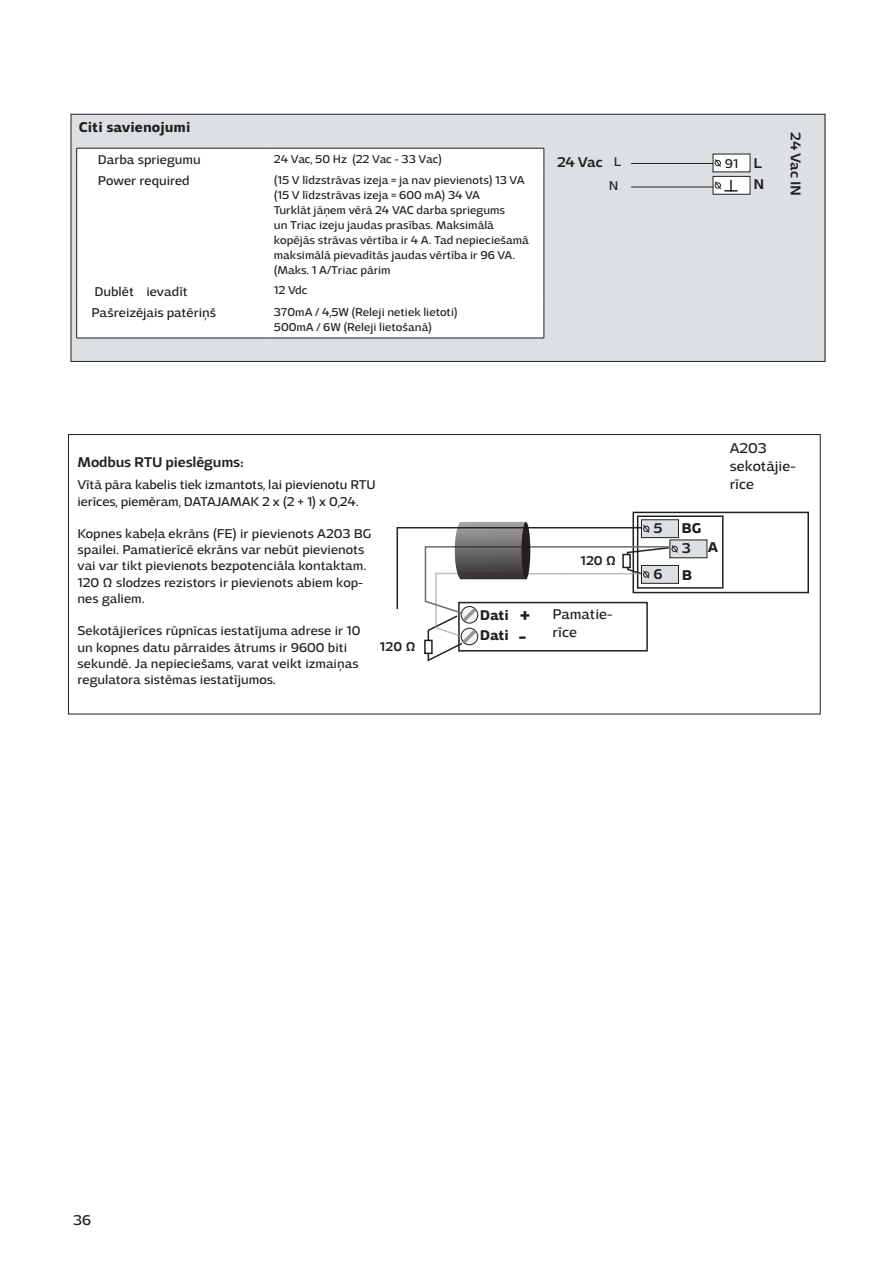
<style>
.page{position:relative;width:893px;height:1263px;background:#fff}
.page>*{position:absolute;margin:0;border:0;box-sizing:border-box;transform-origin:0 0}
.t1{font:700 21px "Adria Grotesk";color:#231f20}
.t2{font:15px/18px "Adria Grotesk";color:#231f20}
.Leipäteksti_SAEMIBOLD{font:500 15px "Adria Grotesk";letter-spacing:-.01em;color:#231f20}
.ylämäärite_12___13_BOLD_Tummin_harmaa{font:700 15px "Adria Grotesk";color:#231f20}
.Leipäteksti_SEMIBOLD{font:500 15px "Adria Grotesk";letter-spacing:-.03em;color:#231f20}
.Leipäteksti_9_pt___11{font:700 15px "Adria Grotesk";letter-spacing:-.01em;color:#231f20}
.Taulukkoteksti_9pt_väri{font:13.5px/16.2px "Adria Grotesk";color:#231f20}
.Taulukoiden_sisältö{font:13.5px "Adria Grotesk";color:#231f20}
.t3{font:500 13.5px "Adria Grotesk";color:#231f20}
.Leipäteksti{font:13.5px "Adria Grotesk";color:#231f20}
.Leipäteksti_9_pt_10{font:12px/15px "Adria Grotesk";color:#231f20}
</style>
<div class="page">
<div style="left:71px;top:114px;width:754px;height:247px;background:#dde0e2"></div>
<div style="left:71px;top:114px;width:754px;height:248px;border:1px solid #231f20"></div>
<hr style="left:631px;top:163px;width:112px;height:1px;background:#231f20">
<hr style="left:631px;top:187px;width:112px;height:1px;background:#231f20">
<div style="left:713px;top:154px;width:37px;height:18px;background:#fff"></div>
<svg style="left:714px;top:159px;width:7px;height:8px"></svg>
<div style="left:713px;top:176px;width:37px;height:18px;background:#fff"></div>
<div style="left:713px;top:176px;width:37px;height:18px;border:1px solid #231f20"></div>
<svg style="left:714px;top:180px;width:24px;height:12px"></svg>
<div style="left:632px;top:512px;width:177px;height:81px;border:2px solid #231f20"></div>
<div style="left:637px;top:515px;width:86px;height:74px;background:#fff;border:2px solid #231f20"></div>
<div style="left:670px;top:540px;width:37px;height:18px;background:#dde0e2"></div>
<div style="left:670px;top:540px;width:37px;height:18px;border:1px solid #231f20"></div>
<div style="left:641px;top:520px;width:37px;height:18px;background:#dde0e2"></div>
<div style="left:641px;top:519px;width:38px;height:19px;border:1px solid #231f20"></div>
<div style="left:641px;top:565px;width:38px;height:18px;border:1px solid #231f20"></div>
<svg style="left:396px;top:522px;width:282px;height:140px"></svg>
<div style="left:521px;top:522px;width:9px;height:57px;background:#231f20;border-radius:50%"></div>
<div style="left:77px;top:149px;width:467px;height:189px;background:#fff"></div>
<hr style="left:76px;top:148px;width:192px;height:1px;background:#231f20">
<svg style="left:76px;top:148px;width:1px;height:22px"></svg>
<hr style="left:268px;top:148px;width:276px;height:1px;background:#231f20">
<svg style="left:544px;top:148px;width:1px;height:22px"></svg>
<hr style="left:76px;top:170px;width:1px;height:110px;background:#231f20">
<hr style="left:544px;top:170px;width:1px;height:110px;background:#231f20">
<svg style="left:76px;top:280px;width:1px;height:21px"></svg>
<svg style="left:544px;top:280px;width:1px;height:21px"></svg>
<hr style="left:76px;top:301px;width:1px;height:37px;background:#231f20">
<hr style="left:544px;top:301px;width:1px;height:37px;background:#231f20">
<hr style="left:76px;top:338px;width:192px;height:1px;background:#231f20">
<hr style="left:268px;top:338px;width:276px;height:1px;background:#231f20">
<p class="ylämäärite_12___13_BOLD_Tummin_harmaa" style="left:79px;top:119px;width:113px">Citi savienojumi</p>
<p class="Taulukoiden_sisältö" style="left:98px;top:151px;width:104px">Darba spriegumu</p>
<p class="Leipäteksti_9_pt_10" style="left:274px;top:151px;width:170px">24 Vac, 50 Hz (22 Vac - 33 Vac)</p>
<p class="Taulukoiden_sisältö" style="left:98px;top:173px;width:93px">Power required</p>
<p class="Leipäteksti_9_pt_10" style="left:274px;top:173px;width:252px">(15 V līdzstrāvas izeja = ja nav pievienots) 13 VA</p>
<p class="Leipäteksti_9_pt_10" style="left:274px;top:188px;width:208px">(15 V līdzstrāvas izeja = 600 mA) 34 VA</p>
<p class="Leipäteksti_9_pt_10" style="left:274px;top:203px;width:257px">Turklāt jāņem vērā 24 VAC darba spriegums<br>un Triac izeju jaudas prasības. Maksimālā kopējās strāvas vērtība ir 4 A. Tad nepieciešamā maksimālā pievadītās jaudas vērtība ir 96 VA. (Maks. 1 A/Triac pārim</p>
<p class="Taulukkoteksti_9pt_väri" style="left:94px;top:283px;width:95px">Dublēt ievadīt</p>
<p class="Leipäteksti_9_pt_10" style="left:274px;top:283px;width:35px">12 Vdc</p>
<p class="Taulukkoteksti_9pt_väri" style="left:91px;top:304px;width:126px">Pašreizējais patēriņš</p>
<p class="Leipäteksti_9_pt_10" style="left:274px;top:304px;width:185px">370mA / 4,5W (Releji netiek lietoti)</p>
<p class="Leipäteksti_9_pt_10" style="left:274px;top:319px;width:160px">500mA / 6W (Releji lietošanā)</p>
<p class="Leipäteksti_SEMIBOLD" style="left:557px;top:153px;width:47px">24 Vac</p>
<p class="Taulukkoteksti_9pt_väri" style="left:614px;top:154px;width:9px">L</p>
<p class="Taulukkoteksti_9pt_väri" style="left:609px;top:177px;width:11px">N</p>
<p class="Leipäteksti" style="left:725px;top:156px;width:15px">91</p>
<p class="Leipäteksti_SEMIBOLD" style="left:754px;top:154px;width:10px">L</p>
<p class="Leipäteksti_SEMIBOLD" style="left:754px;top:175px;width:12px">N</p>
<p class="Leipäteksti_SEMIBOLD" style="left:804px;top:132px;width:65px;rotate:90deg">24 Vac IN</p>
<p class="Leipäteksti_SAEMIBOLD" style="left:78px;top:453px;width:168px">Modbus RTU pieslēgums:</p>
<p class="Taulukkoteksti_9pt_väri" style="left:78px;top:477px;width:300px">Vītā pāra kabelis tiek izmantots, lai pievienotu RTU ierīces, piemēram, DATAJAMAK 2 x (2 + 1) x 0,24.</p>
<p class="Taulukkoteksti_9pt_väri" style="left:78px;top:526px;width:296px">Kopnes kabeļa ekrāns (FE) ir pievienots A203 BG spailei. Pamatierīcē ekrāns var nebūt pievienots vai var tikt pievienots bezpotenciāla kontaktam.<br>120 Ω slodzes rezistors ir pievienots abiem kop&shy;nes galiem.</p>
<p class="Taulukkoteksti_9pt_väri" style="left:78px;top:623px;width:284px">Sekotājierīces rūpnīcas iestatījuma adrese ir 10 un kopnes datu pārraides ātrums ir 9600 biti sekundē. Ja nepieciešams, varat veikt izmaiņas regulatora sistēmas iestatījumos.</p>
<p class="t3" style="left:380px;top:638px;width:37px">120 Ω</p>
<p class="t3" style="left:580px;top:553px;width:37px">120 Ω</p>
<p class="Leipäteksti_9_pt___11" style="left:480px;top:606px;width:30px">Dati</p>
<p class="Leipäteksti_9_pt___11" style="left:480px;top:627px;width:30px">Dati</p>
<p class="t1" style="left:520px;top:602px;width:12px">+</p>
<p class="t2" style="left:553px;top:605px;width:62px">Pamatie&shy;rīce</p>
<p class="t1" style="left:518px;top:624px;width:10px">-</p>
<p class="Leipäteksti_SAEMIBOLD" style="left:653px;top:519px;width:11px">5</p>
<p class="Leipäteksti_SAEMIBOLD" style="left:653px;top:565px;width:11px">6</p>
<p class="t2" style="left:730px;top:439px;width:39px">A203</p>
<p class="t2" style="left:730px;top:457px;width:68px">sekotājie&shy;rīce</p>
<p class="Leipäteksti_9_pt___11" style="left:681px;top:519px;width:22px">BG</p>
<p class="Leipäteksti_9_pt___11" style="left:682px;top:566px;width:12px">B</p>
<p class="Leipäteksti_9_pt___11" style="left:708px;top:538px;width:12px">A</p>
<p class="Leipäteksti_SAEMIBOLD" style="left:682px;top:539px;width:11px">3</p>
<p class="t2" style="left:73px;top:1211px;width:19px">36</p>
</div>
